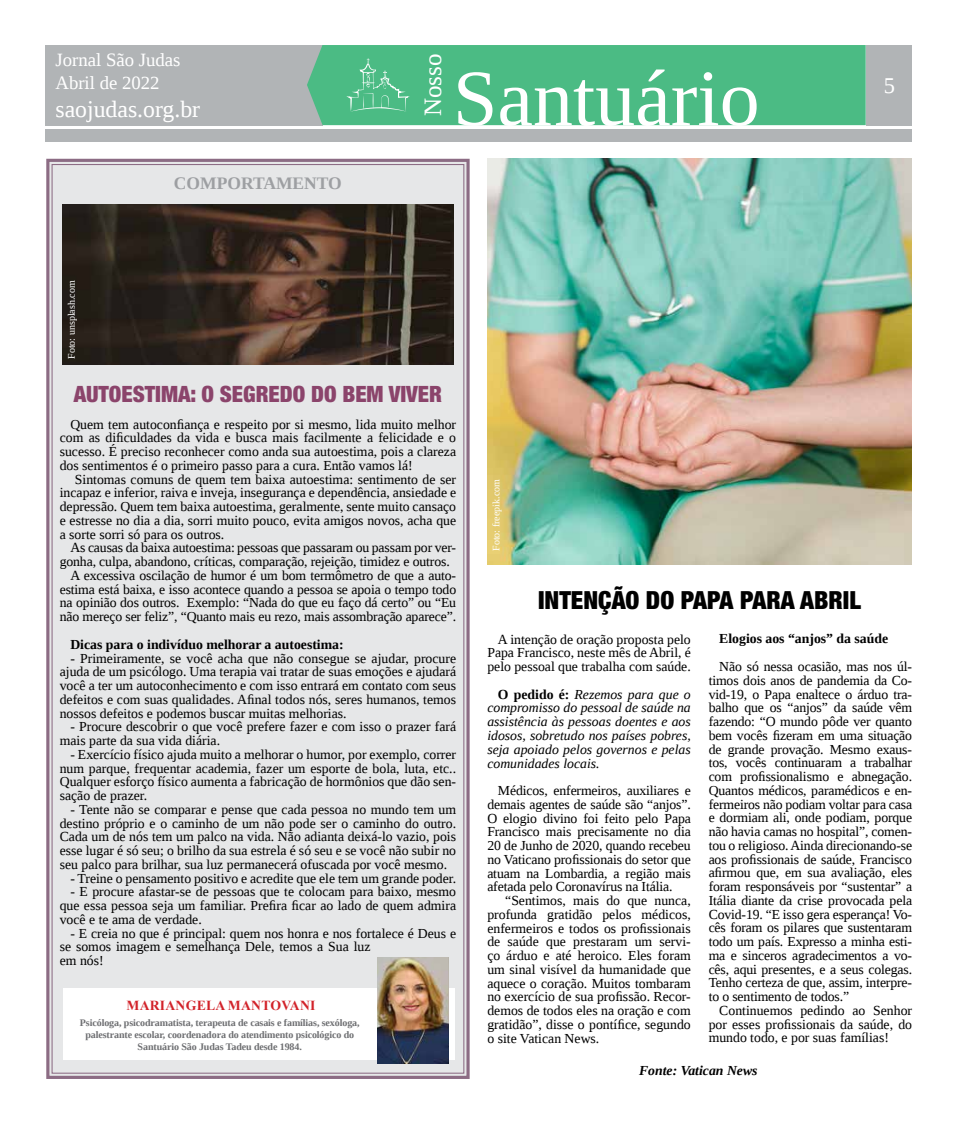
<style>
.page{position:relative;width:957px;height:1124px;background:#fff}
.page>*{position:absolute;margin:0;border:0;box-sizing:border-box;transform-origin:0 0}
.t1{font:80px "Liberation Serif";color:#fff}
.t2{font:900 condensed 25px "Helvetica Neue LT Std";color:#000}
.t3{font:25px "Liberation Serif";color:#fff}
.t4{font:23.75px "Liberation Serif";color:#fff}
.t5{font:900 condensed 22.5px "Helvetica Neue LT Std";color:#8b446b}
.t6{font:22.5px "Liberation Serif";color:#fff}
.t7{font:18.75px/22.5px "Liberation Serif";color:#fff}
.t8{font:700 17.5px "Liberation Serif";color:#9d9fa2}
.t9{font:13.75px/13.8px "Liberation Serif";color:#000;text-align:justify}
.t10{font:italic 13.75px/13.8px "Liberation Serif";color:#000;text-align:justify}
.t11{font:700 13.75px "Liberation Serif";color:#000}
.t12{font:700 13.75px "Times New Roman";letter-spacing:.015em;color:#d2232a}
.t13{font:italic 700 13.75px "Liberation Serif";color:#000}
.t14{font:700 10px/12px "Liberation Serif";letter-spacing:-.01em;color:#6d6e71;text-align:center}
.t15{font:10px "Liberation Serif";color:#fff}
.s1{font-weight:700;font-style:normal}
</style>
<div class="page">
<div style="left:867px;top:45px;width:45px;height:80px;background:#b1b4b6"></div>
<div style="left:45px;top:45px;width:277px;height:80px;background:#b1b4b6"></div>
<div style="left:45px;top:128px;width:867px;height:13px;background:#b1b4b6"></div>
<div style="left:46px;top:158px;width:424px;height:921px;background:#e6e7e8"></div>
<div style="left:307px;top:45px;width:558px;height:80px;background:#4bbb84"></div>
<svg style="left:346px;top:58px;width:64px;height:54px;background:#59c08e"></svg>
<div style="left:64px;top:988px;width:391px;height:71px;background:#fff"></div>
<hr style="left:64px;top:982px;width:391px;height:1px;background:#e6e7e8">
<hr style="left:64px;top:1065px;width:391px;height:1px;background:#e6e7e8">
<img style="left:377px;top:957px;width:71px;height:106px">
<img style="left:62px;top:205px;width:392px;height:159px">
<img style="left:487px;top:159px;width:425px;height:405px">
<h3 class="t7" style="left:55px;top:48px;width:126px">Jornal São Judas<br>Abril de 2022</h3>
<h3 class="t4" style="left:55px;top:94px;width:146px">saojudas.org.br</h3>
<p class="t8" style="left:174px;top:171px;width:169px">COMPORTAMENTO</p>
<h2 class="t3" style="left:416px;top:116px;width:64px;rotate:-90deg">Nosso</h2>
<h1 class="t1" style="left:453px;top:47px;width:308px">Santuário</h1>
<p class="t15" style="left:65px;top:359px;width:80px;rotate:-90deg">Foto: unsplash.com</p>
<h3 class="t5" style="left:74px;top:380px;width:370px">AUTOESTIMA: O SEGREDO DO BEM VIVER</h3>
<h3 class="t6" style="left:884px;top:71px;width:13px">5</h3>
<p class="t9" style="left:60px;top:417px;width:398px;text-indent:11px">Quem tem autoconfiança e respeito por si mesmo, lida muito melhor com as dificuldades da vida e busca mais facilmente a felicidade e o sucesso. É preciso reconhecer como anda sua autoestima, pois a clareza dos sentimentos é o primeiro passo para a cura. Então vamos lá!</p>
<p class="t9" style="left:60px;top:472px;width:398px;text-indent:15px">Sintomas comuns de quem tem baixa autoestima: sentimento de ser incapaz e inferior, raiva e inveja, insegurança e dependência, ansiedade e depressão. Quem tem baixa autoestima, geralmente, sente muito cansaço e estresse no dia a dia, sorri muito pouco, evita amigos novos, acha que a sorte sorri só para os outros.</p>
<p class="t9" style="left:70px;top:541px;width:387px">As causas da baixa autoestima: pessoas que passaram ou passam por ver-</p>
<p class="t9" style="left:60px;top:554px;width:391px">gonha, culpa, abandono, críticas, comparação, rejeição, timidez e outros.</p>
<p class="t9" style="left:70px;top:568px;width:387px">A excessiva oscilação de humor é um bom termômetro de que a auto-</p>
<p class="t9" style="left:60px;top:582px;width:398px">estima está baixa, e isso acontece quando a pessoa se apoia o tempo todo</p>
<p class="t9" style="left:60px;top:596px;width:398px">na opinião dos outros. Exemplo: “Nada do que eu faço dá certo” ou “Eu</p>
<p class="t9" style="left:60px;top:609px;width:398px">não mereço ser feliz”, “Quanto mais eu rezo, mais assombração aparece”.</p>
<p class="t11" style="left:70px;top:634px;width:275px">Dicas para o indivíduo melhorar a autoestima:</p>
<p class="t9" style="left:60px;top:651px;width:398px;text-indent:11px">- Primeiramente, se você acha que não consegue se ajudar, procure ajuda de um psicólogo. Uma terapia vai tratar de suas emoções e ajudará você a ter um autoconhecimento e com isso entrará em contato com seus defeitos e com suas qualidades. Afinal todos nós, seres humanos, temos nossos defeitos e podemos buscar muitas melhorias.</p>
<p class="t9" style="left:60px;top:719px;width:398px;text-indent:11px">- Procure descobrir o que você prefere fazer e com isso o prazer fará mais parte da sua vida diária.</p>
<p class="t9" style="left:60px;top:747px;width:398px;text-indent:11px">- Exercício físico ajuda muito a melhorar o humor, por exemplo, correr num parque, frequentar academia, fazer um esporte de bola, luta, etc..<br>Qualquer esforço físico aumenta a fabricação de hormônios que dão sen&shy;sação de prazer.</p>
<p class="t9" style="left:60px;top:802px;width:398px;text-indent:11px">- Tente não se comparar e pense que cada pessoa no mundo tem um destino próprio e o caminho de um não pode ser o caminho do outro.<br>Cada um de nós tem um palco na vida. Não adianta deixá-lo vazio, pois esse lugar é só seu; o brilho da sua estrela é só seu e se você não subir no seu palco para brilhar, sua luz permanecerá ofuscada por você mesmo.</p>
<p class="t9" style="left:70px;top:871px;width:387px">- Treine o pensamento positivo e acredite que ele tem um grande poder.</p>
<p class="t9" style="left:60px;top:884px;width:398px;text-indent:11px">- E procure afastar-se de pessoas que te colocam para baixo, mesmo que essa pessoa seja um familiar. Prefira ficar ao lado de quem admira você e te ama de verdade.</p>
<p class="t9" style="left:60px;top:926px;width:398px;text-align:left;text-indent:11px">- E creia no que é principal: quem nos honra e nos fortalece é Deus e se somos imagem e semelhança Dele, temos a Sua luz<br>em nós!</p>
<p class="t12" style="left:126px;top:995px;width:190px">MARIANGELA MANTOVANI</p>
<p class="t14" style="left:80px;top:1016px;width:281px">Psicóloga, psicodramatista, terapeuta de casais e famílias, sexóloga, palestrante escolar, coordenadora do atendimento psicológico do<br>Santuário São Judas Tadeu desde 1984.</p>
<p class="t15" style="left:490px;top:551px;width:73px;rotate:-90deg">Foto: freepik.com</p>
<h2 class="t2" style="left:538px;top:584px;width:324px">INTENÇÃO DO PAPA PARA ABRIL</h2>
<p class="t11" style="left:719px;top:629px;width:170px">Elogios aos “anjos” da saúde</p>
<p class="t9" style="left:708px;top:659px;width:205px;text-indent:11px">Não só nessa ocasião, mas nos úl&shy;timos dois anos de pandemia da Co&shy;vid-19, o Papa enaltece o árduo tra&shy;balho que os “anjos” da saúde vêm fazendo: “O mundo pôde ver quanto bem vocês fizeram em uma situação de grande provação. Mesmo exaus&shy;tos, vocês continuaram a trabalhar com profissionalismo e abnegação.<br>Quantos médicos, paramédicos e en&shy;fermeiros não podiam voltar para casa e dormiam ali, onde podiam, porque não havia camas no hospital”, comen&shy;tou o religioso. Ainda direcionando-se aos profissionais de saúde, Francisco afirmou que, em sua avaliação, eles foram responsáveis por “sustentar” a Itália diante da crise provocada pela Covid-19. “E isso gera esperança! Vo&shy;cês foram os pilares que sustentaram todo um país. Expresso a minha esti&shy;ma e sinceros agradecimentos a vo&shy;cês, aqui presentes, e a seus colegas.<br>Tenho certeza de que, assim, interpre&shy;to o sentimento de todos.”</p>
<p class="t9" style="left:708px;top:1003px;width:205px;text-indent:11px">Continuemos pedindo ao Senhor por esses profissionais da saúde, do mundo todo, e por suas famílias!</p>
<p class="t13" style="left:639px;top:1061px;width:120px">Fonte: Vatican News</p>
<p class="t9" style="left:487px;top:632px;width:205px;text-indent:11px">A intenção de oração proposta pelo Papa Francisco, neste mês de Abril, é pelo pessoal que trabalha com saúde.</p>
<p class="t10" style="left:487px;top:687px;width:205px;text-indent:11px"><span class="s1">O pedido é:</span> Rezemos para que o compromisso do pessoal de saúde na assistência às pessoas doentes e aos idosos, sobretudo nos países pobres, seja apoiado pelos governos e pelas comunidades locais.</p>
<p class="t9" style="left:487px;top:783px;width:205px;text-indent:11px">Médicos, enfermeiros, auxiliares e demais agentes de saúde são “anjos”.<br>O elogio divino foi feito pelo Papa Francisco mais precisamente no dia 20 de Junho de 2020, quando recebeu no Vaticano profissionais do setor que atuam na Lombardia, a região mais afetada pelo Coronavírus na Itália.</p>
<p class="t9" style="left:487px;top:893px;width:205px;text-indent:18px">“Sentimos, mais do que nunca, profunda gratidão pelos médicos, enfermeiros e todos os profissionais de saúde que prestaram um servi&shy;ço árduo e até heroico. Eles foram um sinal visível da humanidade que aquece o coração. Muitos tombaram no exercício de sua profissão. Recor&shy;demos de todos eles na oração e com gratidão”, disse o pontífice, segundo o site Vatican News.</p>
</div>
